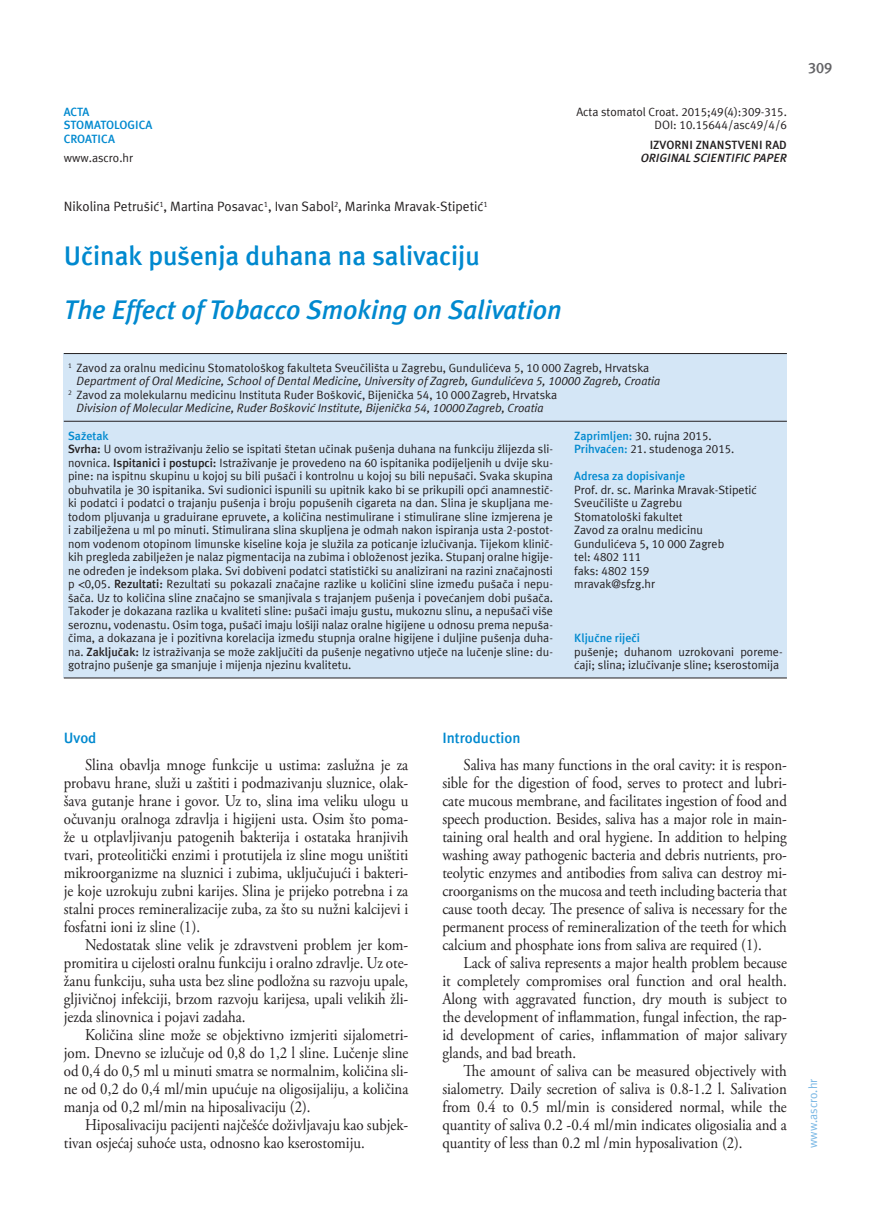
<style>
.page{position:relative;width:872px;height:1212px;background:#fff}
.page>*{position:absolute;margin:0;border:0;box-sizing:border-box;transform-origin:0 0}
.t1{font:italic 700 27px "Meta ASC";letter-spacing:-.005em;color:#0089cf}
.t2{font:700 27px "Meta ASC";color:#0089cf}
.t3{font:16.5px/18px "Adobe Garamond Pro";color:#231f20;text-align:justify;scale:.9 1}
.t4{font:700 15px "Meta ASC";color:#0089cf}
.t5{font:700 15px "Meta ASC";color:#636366}
.t6{font:13.5px "Meta ASC";color:#231f20}
.t7{font:12px/13.5px "Meta ASC";color:#231f20}
.t8{font:italic 12px "Meta ASC";color:#231f20}
.t9{font:700 12px/13.5px "Meta ASC";color:#0089cf}
.t10{font:italic 700 12px "Meta ASC";letter-spacing:.005em;color:#231f20}
.t11{font:700 12px "Meta ASC";letter-spacing:.005em;color:#231f20}
.t12{font:12px "Meta ASC";color:#77b6e4}
.s1{font-weight:700;color:#0089cf}
.s2{font-weight:700}
</style>
<div class="page">
<div style="left:64px;top:353px;width:723px;height:325px;background:#d4e6f6"></div>
<hr style="left:64px;top:353px;width:723px;height:1px;background:#231f20">
<hr style="left:64px;top:421px;width:723px;height:1px;background:#231f20">
<hr style="left:64px;top:678px;width:723px;height:1px;background:#231f20">
<p class="t9" style="left:64px;top:105px;width:90px">ACTA<br>STOMATOLOGICA<br>CROATICA</p>
<p class="t7" style="left:64px;top:151px;width:71px">www.ascro.hr</p>
<p class="t6" style="left:64px;top:199px;width:425px">Nikolina Petrušić<sup>1</sup>, Martina Posavac<sup>1</sup>, Ivan Sabol<sup>2</sup>, Marinka Mravak-Stipetić<sup>1</sup></p>
<h1 class="t2" style="left:64px;top:240px;width:418px">Učinak pušenja duhana na salivaciju</h1>
<h1 class="t1" style="left:64px;top:294px;width:499px">The Effect of Tobacco Smoking on Salivation</h1>
<p class="t7" style="left:576px;top:105px;width:212px;text-align:right">Acta stomatol Croat. 2015;49(4):309-315.<br>DOI: 10.15644/asc49/4/6</p>
<p class="t11" style="left:650px;top:138px;width:139px">IZVORNI ZNANSTVENI RAD</p>
<p class="t10" style="left:640px;top:151px;width:148px">ORIGINAL SCIENTIFIC PAPER</p>
<p class="t7" style="left:68px;top:361px;width:583px"><sup>1</sup> Zavod za oralnu medicinu Stomatološkog fakulteta Sveučilišta u Zagrebu, Gundulićeva 5, 10 000 Zagreb, Hrvatska</p>
<p class="t8" style="left:77px;top:374px;width:585px">Department of Oral Medicine, School of Dental Medicine, University of Zagreb, Gundulićeva 5, 10000 Zagreb, Croatia</p>
<p class="t7" style="left:68px;top:388px;width:491px"><sup>2</sup> Zavod za molekularnu medicinu Instituta Ruđer Bošković, Bijenička 54, 10 000Zagreb, Hrvatska</p>
<p class="t8" style="left:77px;top:401px;width:468px">Division of Molecular Medicine, Ruđer Bošković Institute, Bijenička 54, 10000Zagreb, Croatia</p>
<p class="t7" style="left:68px;top:428px;width:486px"><span class="s1">Sažetak<br></span><span class="s2">Svrha:</span> U ovom istraživanju želio se ispitati štetan učinak pušenja duhana na funkciju žlijezda sli&shy;novnica. <span class="s2">Ispitanici i postupci:</span> Istraživanje je provedeno na 60 ispitanika podijeljenih u dvije sku&shy;pine: na ispitnu skupinu u kojoj su bili pušači i kontrolnu u kojoj su bili nepušači. Svaka skupina obuhvatila je 30 ispitanika. Svi sudionici ispunili su upitnik kako bi se prikupili opći anamnestič&shy;ki podatci i podatci o trajanju pušenja i broju popušenih cigareta na dan. Slina je skupljana me&shy;todom pljuvanja u graduirane epruvete, a količina nestimulirane i stimulirane sline izmjerena je i zabilježena u ml po minuti. Stimulirana slina skupljena je odmah nakon ispiranja usta 2-postot&shy;nom vodenom otopinom limunske kiseline koja je služila za poticanje izlučivanja. Tijekom klinič&shy;kih pregleda zabilježen je nalaz pigmentacija na zubima i obloženost jezika. Stupanj oralne higije&shy;ne određen je indeksom plaka. Svi dobiveni podatci statistički su analizirani na razini značajnosti p &lt;0,05. <span class="s2">Rezultati:</span> Rezultati su pokazali značajne razlike u količini sline između pušača i nepu&shy;šača. Uz to količina sline značajno se smanjivala s trajanjem pušenja i povećanjem dobi pušača.<br>Također je dokazana razlika u kvaliteti sline: pušači imaju gustu, mukoznu slinu, a nepušači više seroznu, vodenastu. Osim toga, pušači imaju lošiji nalaz oralne higijene u odnosu prema nepuša&shy;čima, a dokazana je i pozitivna korelacija između stupnja oralne higijene i duljine pušenja duha&shy;na. <span class="s2">Zaključak:</span> Iz istraživanja se može zaključiti da pušenje negativno utječe na lučenje sline: du&shy;gotrajno pušenje ga smanjuje i mijenja njezinu kvalitetu.</p>
<p class="t7" style="left:574px;top:428px;width:162px"><span class="s1">Zaprimljen:</span> 30. rujna 2015.<br><span class="s1">Prihvaćen:</span> 21. studenoga 2015.</p>
<p class="t9" style="left:574px;top:469px;width:112px">Adresa za dopisivanje</p>
<p class="t7" style="left:574px;top:482px;width:184px">Prof. dr. sc. Marinka Mravak-Stipetić<br>Sveučilište u Zagrebu<br>Stomatološki fakultet<br>Zavod za oralnu medicinu<br>Gundulićeva 5, 10 000 Zagreb<br>tel: 4802 111<br>faks: 4802 159<br>mravak@sfzg.hr</p>
<p class="t9" style="left:574px;top:631px;width:67px">Ključne riječi</p>
<p class="t7" style="left:574px;top:644px;width:210px">pušenje; duhanom uzrokovani poreme&shy;ćaji; slina; izlučivanje sline; kserostomija</p>
<p class="t5" style="left:808px;top:59px;width:26px">309</p>
<p class="t4" style="left:64px;top:729px;width:34px">Uvod</p>
<p class="t3" style="left:64px;top:756px;width:384px;text-indent:21px">Slina obavlja mnoge funkcije u ustima: zaslužna je za probavu hrane, služi u zaštiti i podmazivanju sluznice, olak&shy;šava gutanje hrane i govor. Uz to, slina ima veliku ulogu u očuvanju oralnoga zdravlja i higijeni usta. Osim što poma&shy;že u otplavljivanju patogenih bakterija i ostataka hranjivih tvari, proteolitički enzimi i protutijela iz sline mogu uništiti mikroorganizme na sluznici i zubima, uključujući i bakteri&shy;je koje uzrokuju zubni karijes. Slina je prijeko potrebna i za stalni proces remineralizacije zuba, za što su nužni kalcijevi i fosfatni ioni iz sline (1).</p>
<p class="t3" style="left:64px;top:936px;width:384px;text-indent:21px">Nedostatak sline velik je zdravstveni problem jer kom&shy;promitira u cijelosti oralnu funkciju i oralno zdravlje. Uz ote&shy;žanu funkciju, suha usta bez sline podložna su razvoju upale, gljivičnoj infekciji, brzom razvoju karijesa, upali velikih žli&shy;jezda slinovnica i pojavi zadaha.</p>
<p class="t3" style="left:64px;top:1026px;width:384px;text-indent:21px">Količina sline može se objektivno izmjeriti sijalometri&shy;jom. Dnevno se izlučuje od 0,8 do 1,2 l sline. Lučenje sline od 0,4 do 0,5 ml u minuti smatra se normalnim, količina sli&shy;ne od 0,2 do 0,4 ml/min upućuje na oligosijaliju, a količina manja od 0,2 ml/min na hiposalivaciju (2).</p>
<p class="t3" style="left:64px;top:1116px;width:384px;text-indent:21px">Hiposalivaciju pacijenti najčešće doživljavaju kao subjek&shy;tivan osjećaj suhoće usta, odnosno kao kserostomiju.</p>
<p class="t4" style="left:442px;top:729px;width:80px">Introduction</p>
<p class="t3" style="left:442px;top:756px;width:384px;text-indent:21px">Saliva has many functions in the oral cavity: it is respon&shy;sible for the digestion of food, serves to protect and lubri&shy;cate mucous membrane, and facilitates ingestion of food and speech production. Besides, saliva has a major role in main&shy;taining oral health and oral hygiene. In addition to helping washing away pathogenic bacteria and debris nutrients, pro&shy;teolytic enzymes and antibodies from saliva can destroy mi&shy;croorganisms on the mucosa and teeth including bacteria that cause tooth decay. The presence of saliva is necessary for the permanent process of remineralization of the teeth for which calcium and phosphate ions from saliva are required (1).</p>
<p class="t3" style="left:442px;top:954px;width:384px;text-indent:21px">Lack of saliva represents a major health problem because it completely compromises oral function and oral health.<br>Along with aggravated function, dry mouth is subject to the development of inflammation, fungal infection, the rap&shy;id development of caries, inflammation of major salivary glands, and bad breath.</p>
<p class="t3" style="left:442px;top:1062px;width:384px;text-indent:21px">The amount of saliva can be measured objectively with sialometry. Daily secretion of saliva is 0.8-1.2 l. Salivation from 0.4 to 0.5 ml/min is considered normal, while the quantity of saliva 0.2 -0.4 ml/min indicates oligosialia and a quantity of less than 0.2 ml /min hyposalivation (2).</p>
<p class="t12" style="left:806px;top:1148px;width:71px;rotate:-90deg">www.ascro.hr</p>
</div>
